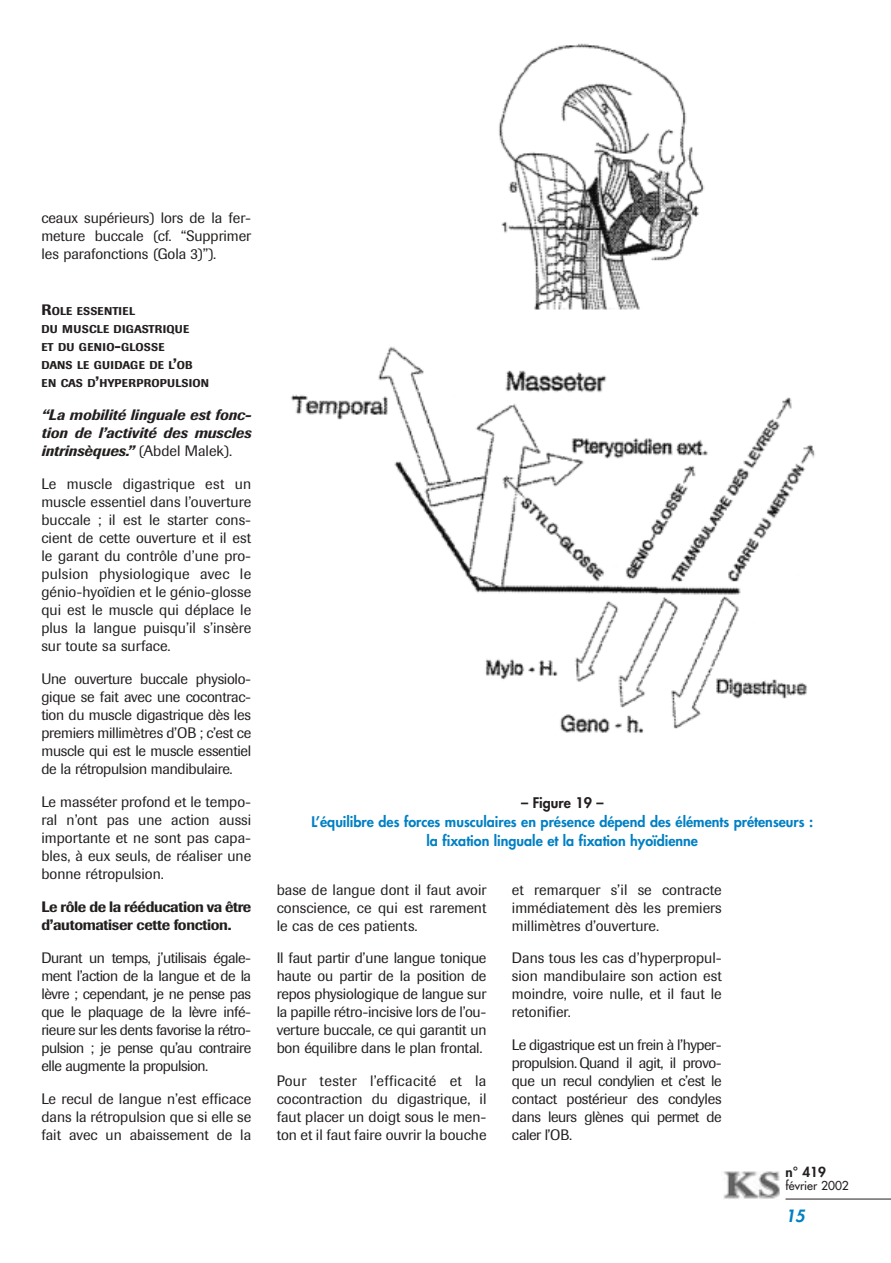
<style>
.page{position:relative;width:891px;height:1263px;background:#fff}
.page>*{position:absolute;margin:0;border:0;box-sizing:border-box;transform-origin:0 0}
.t1{font:italic 800 16.5px "Futura";color:#0080c4}
.t2{font:15px/18px "Imago";color:#231f1f;text-align:justify}
.t3{font:italic 500 15px/18px "Imago";color:#231f1f;text-align:justify}
.t4{font:500 15px/18px "Imago";letter-spacing:-.025em;color:#231f1f}
.t5{font:800 14.25px/19.4px "Futura";color:#0080c4;text-align:center}
.t6{font:800 14.25px "Futura";color:#231f1f}
.t7{font:800 13.5px "Futura";color:#231f1f}
.t8{font:12px "Futura";color:#231f1f}
.t9{font:500 11.25px/18px "Imago";letter-spacing:.02em;color:#231f1f}
.s1{font-size:15px}
.s2{font-weight:400;font-style:normal}
</style>
<div class="page">
<hr style="left:786px;top:1199px;width:105px;height:1px;background:#231f1f">
<img style="left:723px;top:1171px;width:56px;height:28px">
<img style="left:291px;top:43px;width:524px;height:690px">
<p class="t2" style="left:41px;top:210px;width:211px">ceaux supérieurs) lors de la fer&shy;meture buccale (cf. “Supprimer les parafonctions (Gola 3)”).</p>
<p class="t9" style="left:41px;top:304px;width:169px"><span class="s1">R</span>OLE ESSENTIEL<br>DU MUSCLE DIGASTRIQUE<br>ET DU GENIO<span class="s1">-</span>GLOSSE<br>DANS LE GUIDAGE DE L<span class="s1">’</span>OB<br>EN CAS D<span class="s1">’</span>HYPERPROPULSION</p>
<p class="t3" style="left:41px;top:408px;width:212px">“La mobilité linguale est fonc&shy;tion de l’activité des muscles intrinsèques.” <span class="s2">(Abdel Malek).</span></p>
<p class="t2" style="left:41px;top:476px;width:211px">Le muscle digastrique est un muscle essentiel dans l’ouverture buccale ; il est le starter cons&shy;cient de cette ouverture et il est le garant du contrôle d’une pro&shy;pulsion physiologique avec le génio-hyoïdien et le génio-glosse qui est le muscle qui déplace le plus la langue puisqu’il s’insère sur toute sa surface.</p>
<p class="t2" style="left:41px;top:671px;width:211px">Une ouverture buccale physiolo&shy;gique se fait avec une cocontrac&shy;tion du muscle digastrique dès les premiers millimètres d’OB ; c’est ce muscle qui est le muscle essentiel de la rétropulsion mandibulaire.</p>
<p class="t2" style="left:41px;top:794px;width:211px">Le masséter profond et le tempo&shy;ral n’ont pas une action aussi importante et ne sont pas capa&shy;bles, à eux seuls, de réaliser une bonne rétropulsion.</p>
<p class="t4" style="left:41px;top:899px;width:211px">Le rôle de la rééducation va être d’automatiser cette fonction.</p>
<p class="t2" style="left:41px;top:950px;width:211px">Durant un temps, j’utilisais égale&shy;ment l’action de la langue et de la lèvre ; cependant, je ne pense pas que le plaquage de la lèvre infé&shy;rieure sur les dents favorise la rétro&shy;pulsion ; je pense qu’au contraire elle augmente la propulsion.</p>
<p class="t2" style="left:41px;top:1091px;width:211px">Le recul de langue n’est efficace dans la rétropulsion que si elle se fait avec un abaissement de la</p>
<p class="t6" style="left:521px;top:796px;width:84px">– Figure 19 –</p>
<p class="t5" style="left:311px;top:813px;width:503px">L’équilibre des forces musculaires en présence dépend des éléments prétenseurs : la fixation linguale et la fixation hyoïdienne</p>
<p class="t2" style="left:277px;top:882px;width:211px">base de langue dont il faut avoir conscience, ce qui est rarement le cas de ces patients.</p>
<p class="t2" style="left:277px;top:951px;width:211px">Il faut partir d’une langue tonique haute ou partir de la position de repos physiologique de langue sur la papille rétro-incisive lors de l’ou&shy;verture buccale, ce qui garantit un bon équilibre dans le plan frontal.</p>
<p class="t2" style="left:277px;top:1074px;width:211px">Pour tester l’efficacité et la cocontraction du digastrique, il faut placer un doigt sous le men&shy;ton et il faut faire ouvrir la bouche</p>
<p class="t2" style="left:512px;top:882px;width:211px">et remarquer s’il se contracte immédiatement dès les premiers millimètres d’ouverture.</p>
<p class="t2" style="left:512px;top:951px;width:211px">Dans tous les cas d’hyperpropul&shy;sion mandibulaire son action est moindre, voire nulle, et il faut le retonifier.</p>
<p class="t2" style="left:512px;top:1038px;width:211px">Le digastrique est un frein à l’hyper&shy;propulsion. Quand il agit, il provo&shy;que un recul condylien et c’est le contact postérieur des condyles dans leurs glènes qui permet de caler l’OB.</p>
<p class="t7" style="left:786px;top:1165px;width:42px">n° 419</p>
<p class="t8" style="left:786px;top:1180px;width:65px">février 2002</p>
<p class="t1" style="left:786px;top:1208px;width:21px">15</p>
</div>
